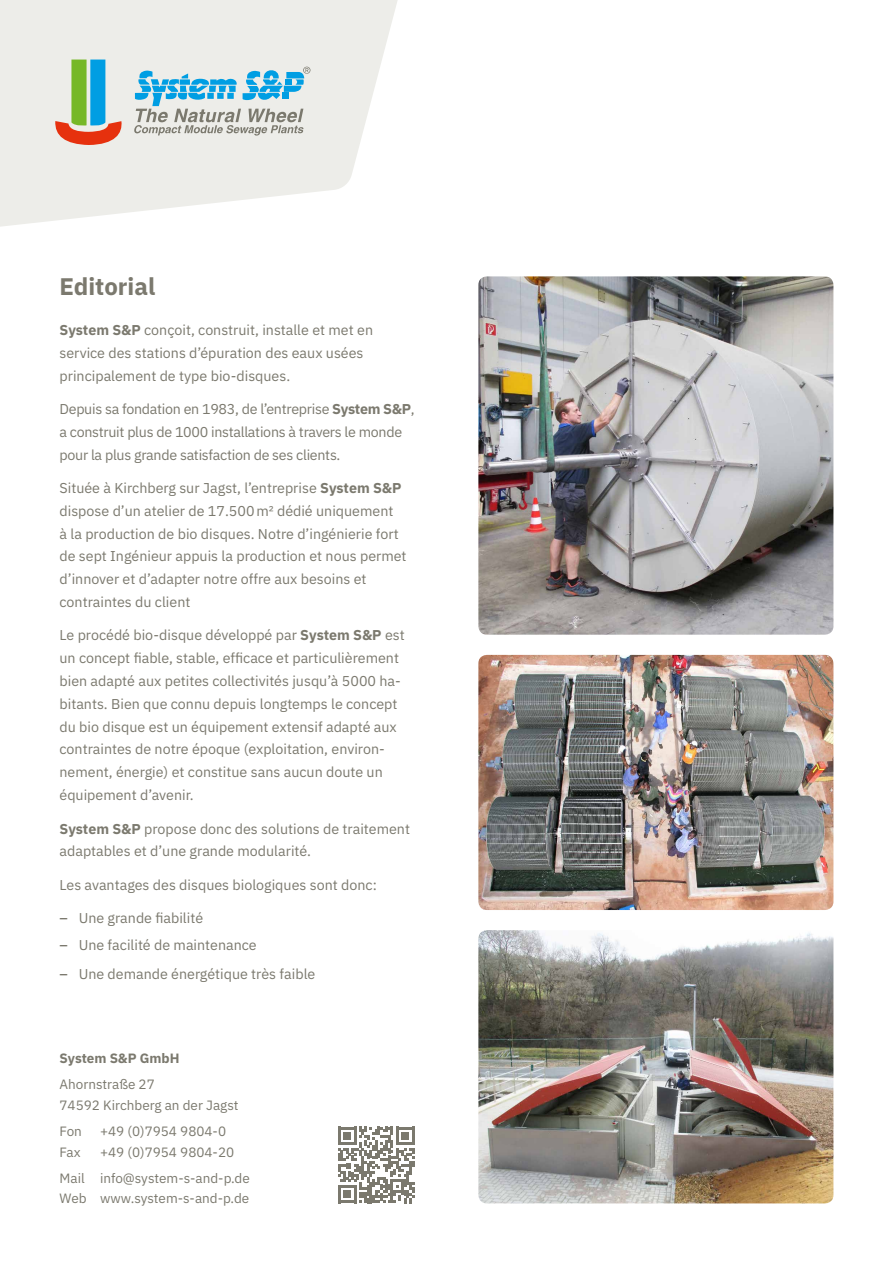
<style>
.page{position:relative;width:893px;height:1263px;background:#fff}
.page>*{position:absolute;margin:0;border:0;box-sizing:border-box;transform-origin:0 0}
.t1{font:700 24px "IBM Plex Sans";color:#7b796e}
.t2{font:14.25px/22.8px "IBM Plex Sans";color:#7b796e}
.t3{font:14.25px/22.8px "IBM Plex Sans";letter-spacing:-.02em;color:#7b796e}
.t4{font:13.5px/20.2px "IBM Plex Sans";color:#7b796e}
.t5{font:700 13.5px "IBM Plex Sans";color:#7b796e}
.s1{font-weight:700}
.s2{font-weight:500}
</style>
<div class="page">
<img style="left:478px;top:276px;width:355px;height:359px">
<img style="left:478px;top:655px;width:355px;height:255px">
<svg style="left:0;top:0;width:398px;height:227px;fill:#edede9"></svg>
<svg style="left:338px;top:1127px;width:76px;height:76px"></svg>
<svg style="left:55px;top:60px;width:68px;height:85px;background:#afb8a4"></svg>
<svg style="left:134px;top:67px;width:176px;height:69px;background:#aeced8"></svg>
<img style="left:478px;top:930px;width:355px;height:273px">
<h1 class="t1" style="left:60px;top:267px;width:97px">Editorial</h1>
<p class="t2" style="left:60px;top:317px;width:315px"><span class="s1">System S&amp;P</span> conçoit, construit, installe et met en service des stations d’épuration des eaux usées principalement de type bio-disques.</p>
<p class="t3" style="left:60px;top:396px;width:357px">Depuis sa fondation en 1983, de l’entreprise <span class="s1">System S&amp;P</span>, a construit plus de 1000 installations à travers le monde pour la plus grande satisfaction de ses clients.</p>
<p class="t2" style="left:60px;top:475px;width:349px">Située à Kirchberg sur Jagst, l’entreprise <span class="s1">System S&amp;P </span>dispose d’un atelier de 17.500m² dédié uniquement<br>à la production de bio disques. Notre d’ingénierie fort de sept Ingénieur appuis la production et nous permet d’innover et d’adapter notre offre aux besoins et contraintes du client</p>
<p class="t2" style="left:60px;top:623px;width:347px">Le procédé bio-disque développé par <span class="s1">System S&amp;P</span> est un concept fiable, stable, efficace et particulièrement bien adapté aux petites collectivités jusqu’à 5000 ha&shy;bitants. Bien que connu depuis longtemps le concept du bio disque est un équipement extensif adapté aux contraintes de notre époque (exploitation, environ&shy;nement, énergie) et constitue sans aucun doute un équipement d’avenir.</p>
<p class="t2" style="left:60px;top:816px;width:352px"><span class="s1">System S&amp;P</span> propose donc des solutions de traitement adaptables et d’une grande modularité.</p>
<p class="t2" style="left:60px;top:872px;width:319px">Les avantages des disques biologiques sont donc:</p>
<p class="t2" style="left:60px;top:905px;width:145px"><span class="s2">–</span> Une grande fiabilité</p>
<p class="t2" style="left:60px;top:933px;width:199px"><span class="s2">–</span> Une facilité de maintenance</p>
<p class="t2" style="left:60px;top:961px;width:257px"><span class="s2">–</span> Une demande énergétique très faible</p>
<p class="t5" style="left:60px;top:1047px;width:121px">System S&amp;P GmbH</p>
<p class="t4" style="left:60px;top:1073px;width:181px">Ahornstraße 27<br>74592 Kirchberg an der Jagst</p>
<p class="t4" style="left:60px;top:1120px;width:24px">Fon</p>
<p class="t4" style="left:100px;top:1120px;width:128px">+49 (0)7954 9804-0</p>
<p class="t4" style="left:60px;top:1140px;width:23px">Fax</p>
<p class="t4" style="left:60px;top:1137px;width:192px;line-height:26.5px;text-indent:40px">+49 (0)7954 9804-20<br>Mail info@system-s-and-p.de</p>
<p class="t4" style="left:60px;top:1187px;width:191px">Web www.system-s-and-p.de</p>
</div>
